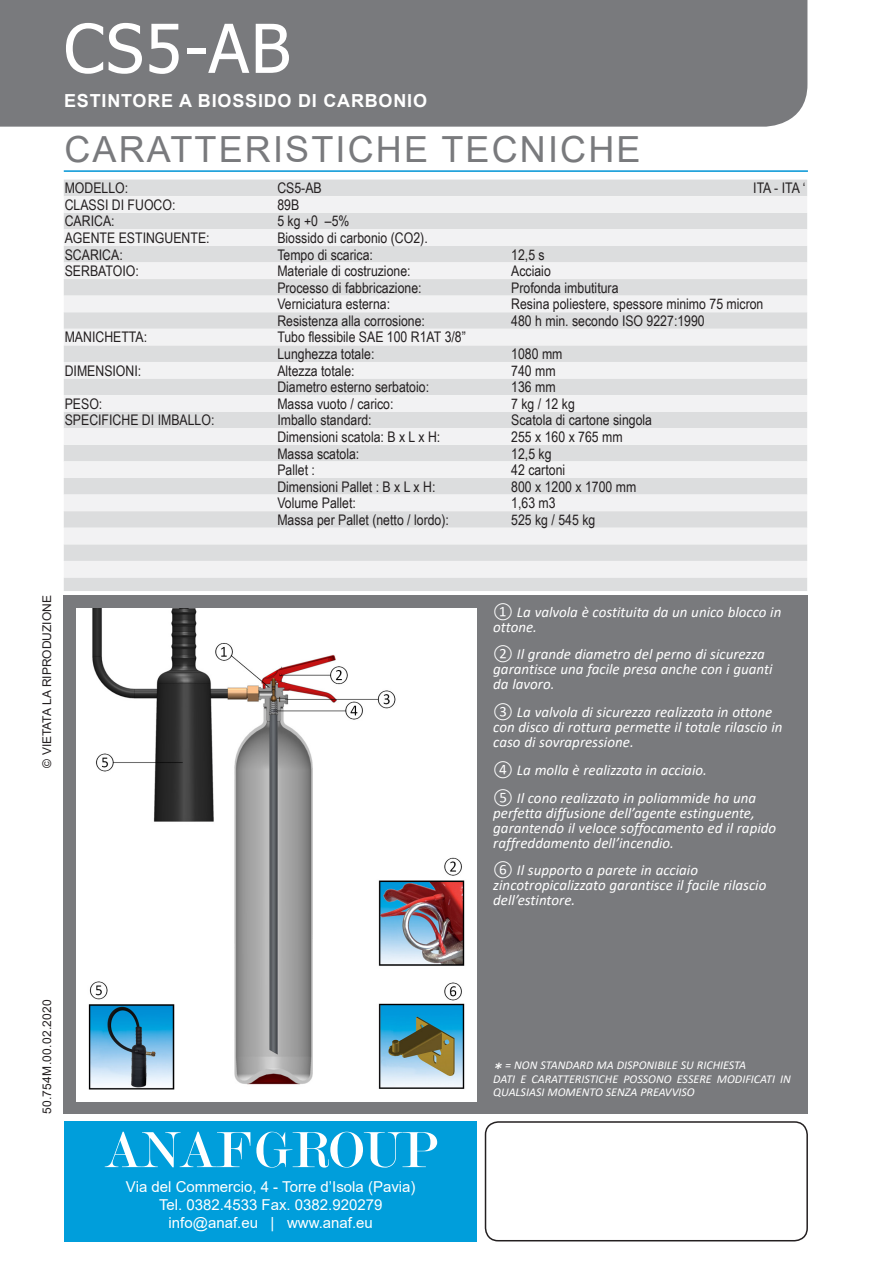
<style>
.page{position:relative;width:893px;height:1263px;background:#fff}
.page>*{position:absolute;margin:0;border:0;box-sizing:border-box;transform-origin:0 0}
.Normale{font:67.5px "Tahoma";color:#fff}
.t1{font:54.15px "Modern";color:#fff}
.Normale-2{font:36px "Arial";letter-spacing:.06em;color:#797a7d}
.Normale-3{font:700 18px "Arial";letter-spacing:.045em;color:#fff}
.didascalia_c8{font:italic 15px/15px "Calibri";color:#fff}
.Paragraph_Style_1{font:15px/18px "Arial";color:#fff;text-align:center}
.t2{font:14.55px/16.6px "Arial Narrow";color:#231f20}
.didascalia_c8-2{font:italic 12px/13.5px "Calibri";color:#fff}
.Normale-4{font:12px "Arial";color:#231f20}
.Normale-5{font:12px "Arial";letter-spacing:.025em;color:#231f20}
.s1{font-size:18px}
</style>
<div class="page">
<div style="left:64px;top:595px;width:744px;height:519px;background:#797a7d"></div>
<div style="left:485px;top:1121px;width:323px;height:120px;border:2px solid #231f20;border-radius:13px"></div>
<div style="left:0;top:0;width:807px;height:127px;background:#797a7d"></div>
<hr style="left:64px;top:170px;width:744px;height:2px;background:#0095d6">
<div style="left:64px;top:1121px;width:412px;height:121px;background:#009edb"></div>
<div style="left:64px;top:180px;width:743px;height:411px;background:#dcddde"></div>
<svg style="left:64px;top:196px;width:743px;height:381px;fill:#f2f2f3"></svg>
<img style="left:77px;top:608px;width:399px;height:493px">
<p class="Normale" style="left:64px;top:3px;width:228px">CS5-AB</p>
<p class="Normale-3" style="left:64px;top:88px;width:364px">ESTINTORE A BIOSSIDO DI CARBONIO</p>
<p class="Normale-2" style="left:64px;top:125px;width:578px">CARATTERISTICHE TECNICHE</p>
<p class="t2" style="left:65px;top:179px;width:65px">MODELLO:</p>
<p class="t2" style="left:277px;top:179px;width:46px">CS5-AB</p>
<p class="t2" style="left:753px;top:179px;width:54px">ITA - ITA ‘</p>
<p class="t2" style="left:65px;top:196px;width:112px">CLASSI DI FUOCO:</p>
<p class="t2" style="left:277px;top:196px;width:23px">89B</p>
<p class="t2" style="left:65px;top:212px;width:51px">CARICA:</p>
<p class="t2" style="left:277px;top:212px;width:74px">5 kg +0 –5%</p>
<p class="t2" style="left:65px;top:229px;width:146px">AGENTE ESTINGUENTE:</p>
<p class="t2" style="left:277px;top:229px;width:152px">Biossido di carbonio (CO2).</p>
<p class="t2" style="left:65px;top:245px;width:60px">SCARICA:</p>
<p class="t2" style="left:277px;top:245px;width:97px">Tempo di scarica:</p>
<p class="t2" style="left:511px;top:245px;width:35px">12,5 s</p>
<p class="t2" style="left:65px;top:262px;width:76px">SERBATOIO:</p>
<p class="t2" style="left:277px;top:262px;width:135px">Materiale di costruzione:</p>
<p class="t2" style="left:511px;top:262px;width:41px">Acciaio</p>
<p class="t2" style="left:277px;top:279px;width:146px">Processo di fabbricazione:</p>
<p class="t2" style="left:511px;top:279px;width:109px">Profonda imbutitura</p>
<p class="t2" style="left:277px;top:295px;width:114px">Verniciatura esterna:</p>
<p class="t2" style="left:511px;top:295px;width:254px">Resina poliestere, spessore minimo 75 micron</p>
<p class="t2" style="left:277px;top:312px;width:149px">Resistenza alla corrosione:</p>
<p class="t2" style="left:511px;top:312px;width:195px">480 h min. secondo ISO 9227:1990</p>
<p class="t2" style="left:65px;top:328px;width:84px">MANICHETTA:</p>
<p class="t2" style="left:277px;top:328px;width:190px">Tubo flessibile SAE 100 R1AT 3/8”<br>Lunghezza totale:</p>
<p class="t2" style="left:511px;top:345px;width:53px">1080 mm</p>
<p class="t2" style="left:65px;top:362px;width:78px">DIMENSIONI:</p>
<p class="t2" style="left:277px;top:362px;width:79px">Altezza totale:</p>
<p class="t2" style="left:511px;top:362px;width:46px">740 mm</p>
<p class="t2" style="left:277px;top:378px;width:153px">Diametro esterno serbatoio:</p>
<p class="t2" style="left:511px;top:378px;width:46px">136 mm</p>
<p class="t2" style="left:65px;top:395px;width:39px">PESO:</p>
<p class="t2" style="left:277px;top:395px;width:118px">Massa vuoto / carico:</p>
<p class="t2" style="left:511px;top:395px;width:65px">7 kg / 12 kg</p>
<p class="t2" style="left:65px;top:411px;width:151px">SPECIFICHE DI IMBALLO:</p>
<p class="t2" style="left:277px;top:411px;width:96px">Imballo standard:</p>
<p class="t2" style="left:511px;top:411px;width:142px">Scatola di cartone singola</p>
<p class="t2" style="left:277px;top:428px;width:164px">Dimensioni scatola: B x L x H:</p>
<p class="t2" style="left:511px;top:428px;width:113px">255 x 160 x 765 mm</p>
<p class="t2" style="left:277px;top:444px;width:84px">Massa scatola:</p>
<p class="t2" style="left:511px;top:444px;width:42px">12,5 kg</p>
<p class="t2" style="left:277px;top:461px;width:39px">Pallet :</p>
<p class="t2" style="left:511px;top:461px;width:56px">42 cartoni</p>
<p class="t2" style="left:277px;top:478px;width:160px">Dimensioni Pallet : B x L x H:</p>
<p class="t2" style="left:511px;top:478px;width:127px">800 x 1200 x 1700 mm</p>
<p class="t2" style="left:277px;top:494px;width:80px">Volume Pallet:</p>
<p class="t2" style="left:511px;top:494px;width:46px">1,63 m3</p>
<p class="t2" style="left:277px;top:511px;width:173px">Massa per Pallet (netto / lordo):</p>
<p class="t2" style="left:511px;top:511px;width:86px">525 kg / 545 kg</p>
<p class="Normale-4" style="left:39px;top:768px;width:174px;rotate:-90deg">© VIETATA LA RIPRODUZIONE</p>
<p class="didascalia_c8" style="left:493px;top:603px;width:290px">① La valvola è costituita da un unico blocco in ottone.</p>
<p class="didascalia_c8" style="left:493px;top:646px;width:281px">② Il grande diametro del perno di sicurezza garantisce una facile presa anche con i guanti da lavoro.</p>
<p class="didascalia_c8" style="left:493px;top:704px;width:291px">③ La valvola di sicurezza realizzata in ottone con disco di rottura permette il totale rilascio in caso di sovrapressione.</p>
<p class="didascalia_c8" style="left:493px;top:762px;width:215px">④ La molla è realizzata in acciaio.</p>
<p class="didascalia_c8" style="left:493px;top:789px;width:284px">⑤ Il cono realizzato in poliammide ha una perfetta diffusione dell’agente estinguente, garantendo il veloce soffocamento ed il rapido raffreddamento dell’incendio.</p>
<p class="didascalia_c8" style="left:493px;top:862px;width:275px">⑥ Il supporto a parete in acciaio zincotropicalizzato garantisce il facile rilascio dell’estintore.</p>
<p class="Normale-5" style="left:39px;top:1114px;width:117px;rotate:-90deg">50.754M.00.02.2020</p>
<p class="t1" style="left:104px;top:1123px;width:334px">ANAFGROUP</p>
<p class="Paragraph_Style_1" style="left:126px;top:1177px;width:291px">Via del Commercio, 4 - Torre d’Isola (Pavia)</p>
<p class="Paragraph_Style_1" style="left:159px;top:1195px;width:225px">Tel. 0382.4533 Fax. 0382.920279</p>
<p class="Paragraph_Style_1" style="left:169px;top:1213px;width:206px">info@anaf.eu | www.anaf.eu</p>
<p class="Paragraph_Style_1" style="left:120px;top:1173px;width:291px">Via del Commercio, 4 - Torre d’Isola (Pavia)<br>Tel. 0382.4533 Fax. 0382.920279</p>
<p class="Paragraph_Style_1" style="left:163px;top:1209px;width:206px">info@anaf.eu | www.anaf.eu</p>
<p class="didascalia_c8-2" style="left:493px;top:1058px;width:254px"><span class="s1">*</span> = NON STANDARD MA DISPONIBILE SU RICHIESTA</p>
<p class="didascalia_c8-2" style="left:493px;top:1072px;width:299px">DATI E CARATTERISTICHE POSSONO ESSERE MODIFICATI IN<br>QUALSIASI MOMENTO SENZA PREAVVISO</p>
</div>
